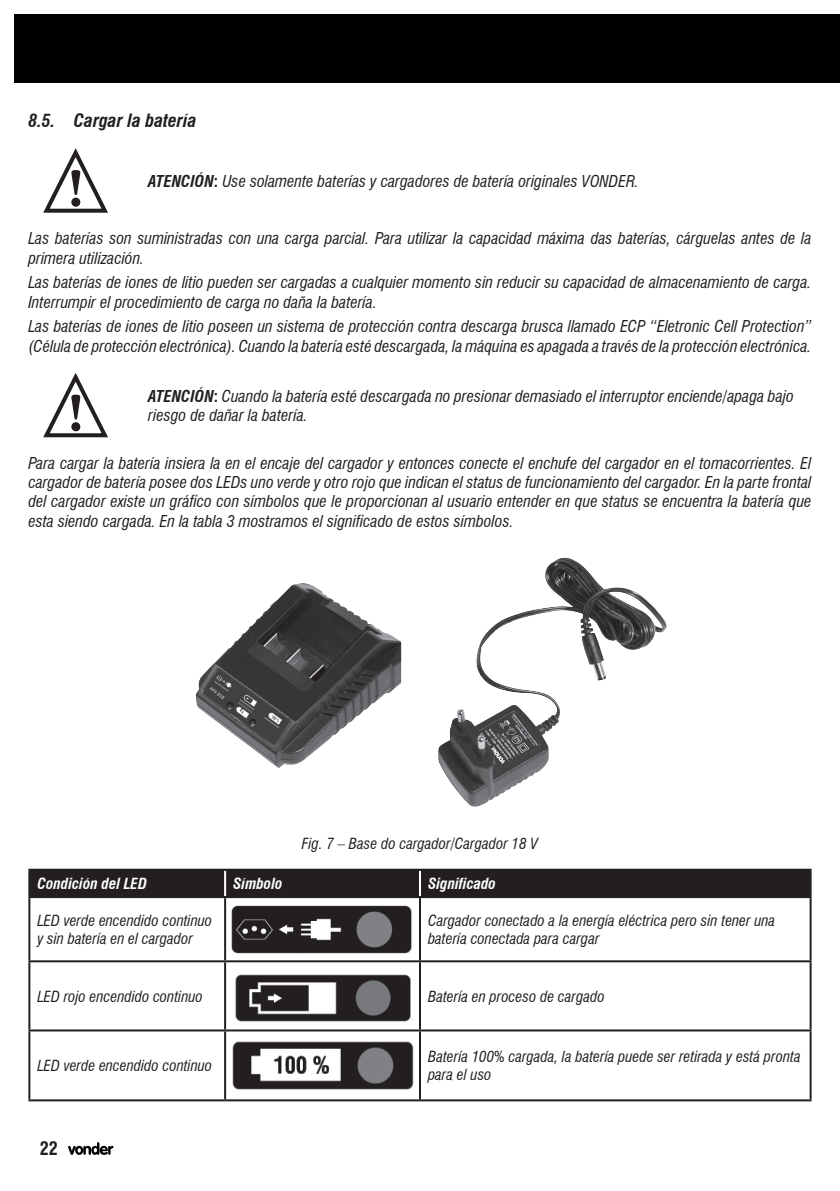
<style>
.page{position:relative;width:840px;height:1191px;background:#fff}
.page>*{position:absolute;margin:0;border:0;box-sizing:border-box;transform-origin:0 0}
.t1{font:italic 700 condensed 18px "Swiss 721 BT";color:#231f20}
.t2{font:700 condensed 18px "Swiss 721 BT";color:#231f20}
.texto{font:italic condensed 16px/19.2px "Swiss 721 BT";color:#231f20}
.Tabela_txt{font:italic condensed 15px/18px "Swiss 721 BT";color:#231f20}
.Tabela_título{font:italic 700 condensed 15px "Swiss 721 BT";color:#fff}
.Figura_Tabela{font:italic condensed 15px "Swiss 721 BT";color:#231f20}
.s1{font-weight:700}
.s2{font-weight:700;font-style:normal}
</style>
<div class="page">
<svg style="left:43px;top:148px;width:65px;height:65px"></svg>
<svg style="left:43px;top:373px;width:65px;height:65px"></svg>
<div style="left:30px;top:870px;width:779px;height:26px;background:#231f20"></div>
<hr style="left:224px;top:870px;width:2px;height:26px;background:#fff">
<hr style="left:28px;top:898px;width:2px;height:62px;background:#231f20">
<hr style="left:224px;top:898px;width:2px;height:62px;background:#231f20">
<hr style="left:419px;top:898px;width:2px;height:62px;background:#231f20">
<hr style="left:809px;top:898px;width:2px;height:62px;background:#231f20">
<hr style="left:28px;top:960px;width:197px;height:2px;background:#231f20">
<hr style="left:28px;top:962px;width:2px;height:67px;background:#231f20">
<hr style="left:225px;top:960px;width:195px;height:2px;background:#231f20">
<hr style="left:224px;top:962px;width:2px;height:67px;background:#231f20">
<hr style="left:420px;top:960px;width:391px;height:2px;background:#231f20">
<hr style="left:419px;top:962px;width:2px;height:67px;background:#231f20">
<hr style="left:809px;top:962px;width:2px;height:67px;background:#231f20">
<hr style="left:28px;top:1029px;width:197px;height:2px;background:#231f20">
<hr style="left:28px;top:1031px;width:2px;height:68px;background:#231f20">
<hr style="left:225px;top:1029px;width:195px;height:2px;background:#231f20">
<hr style="left:224px;top:1031px;width:2px;height:68px;background:#231f20">
<hr style="left:420px;top:1029px;width:391px;height:2px;background:#231f20">
<hr style="left:419px;top:1031px;width:2px;height:68px;background:#231f20">
<hr style="left:809px;top:1031px;width:2px;height:68px;background:#231f20">
<hr style="left:419px;top:870px;width:2px;height:26px;background:#fff">
<hr style="left:28px;top:868px;width:197px;height:2px;background:#231f20">
<hr style="left:28px;top:870px;width:2px;height:26px;background:#231f20">
<hr style="left:225px;top:868px;width:195px;height:2px;background:#231f20">
<hr style="left:420px;top:868px;width:391px;height:2px;background:#231f20">
<hr style="left:809px;top:870px;width:2px;height:26px;background:#231f20">
<hr style="left:28px;top:896px;width:197px;height:2px;background:#231f20">
<hr style="left:225px;top:896px;width:195px;height:2px;background:#231f20">
<hr style="left:420px;top:896px;width:391px;height:2px;background:#231f20">
<hr style="left:28px;top:1099px;width:197px;height:2px;background:#231f20">
<hr style="left:225px;top:1099px;width:195px;height:2px;background:#231f20">
<hr style="left:420px;top:1099px;width:391px;height:2px;background:#231f20">
<img style="left:231px;top:905px;width:181px;height:48px">
<img style="left:235px;top:974px;width:178px;height:48px">
<img style="left:232px;top:1041px;width:181px;height:49px">
<img style="left:438px;top:557px;width:146px;height:249px">
<img style="left:196px;top:583px;width:205px;height:185px">
<div style="left:14px;top:14px;width:825px;height:69px;background:#000"></div>
<svg style="left:68px;top:1142px;width:45px;height:12px"></svg>
<p class="t1" style="left:28px;top:110px;width:169px">8.5. Cargar la batería</p>
<p class="texto" style="left:148px;top:171px;width:492px"><span class="s1">ATENCIÓN</span><span class="s2">:</span> Use solamente baterías y cargadores de batería originales VONDER.</p>
<p class="texto" style="left:28px;top:229px;width:784px">Las baterías son suministradas con una carga parcial. Para utilizar la capacidad máxima das baterías, cárguelas antes de la primera utilización.</p>
<p class="texto" style="left:28px;top:273px;width:784px">Las baterías de iones de litio pueden ser cargadas a cualquier momento sin reducir su capacidad de almacenamiento de carga.<br>Interrumpir el procedimiento de carga no daña la batería.</p>
<p class="texto" style="left:28px;top:317px;width:784px">Las baterías de iones de litio poseen un sistema de protección contra descarga brusca llamado ECP “Eletronic Cell Protection” (Célula de protección electrónica). Cuando la batería esté descargada, la máquina es apagada a través de la protección electrónica.</p>
<p class="texto" style="left:148px;top:386px;width:646px"><span class="s1">ATENCIÓN</span><span class="s2">:</span> Cuando la batería esté descargada no presionar demasiado el interruptor enciende/apaga bajo riesgo de dañar la batería.</p>
<p class="texto" style="left:28px;top:453px;width:784px;text-align:justify">Para cargar la batería insiera la en el encaje del cargador y entonces conecte el enchufe del cargador en el tomacorrientes. El cargador de batería posee dos LEDs uno verde y otro rojo que indican el status de funcionamiento del cargador. En la parte frontal del cargador existe un gráfico con símbolos que le proporcionan al usuario entender en que status se encuentra la batería que esta siendo cargada. En la tabla 3 mostramos el significado de estos símbolos.</p>
<p class="Figura_Tabela" style="left:302px;top:835px;width:237px">Fig. 7 – Base do cargador/Cargador 18 V</p>
<p class="Tabela_título" style="left:37px;top:874px;width:111px">Condición del LED</p>
<p class="Tabela_título" style="left:233px;top:874px;width:51px">Símbolo</p>
<p class="Tabela_título" style="left:428px;top:874px;width:69px">Significado</p>
<p class="Tabela_txt" style="left:37px;top:911px;width:176px">LED verde encendido continuo y sin batería en el cargador</p>
<p class="Tabela_txt" style="left:428px;top:911px;width:348px">Cargador conectado a la energía eléctrica pero sin tener una batería conectada para cargar</p>
<p class="Tabela_txt" style="left:37px;top:987px;width:167px">LED rojo encendido continuo</p>
<p class="Tabela_txt" style="left:428px;top:987px;width:178px">Batería en proceso de cargado</p>
<p class="Tabela_txt" style="left:37px;top:1056px;width:176px">LED verde encendido continuo</p>
<p class="Tabela_txt" style="left:428px;top:1047px;width:374px">Batería 100% cargada, la batería puede ser retirada y está pronta para el uso</p>
<p class="t2" style="left:40px;top:1138px;width:19px">22</p>
</div>
